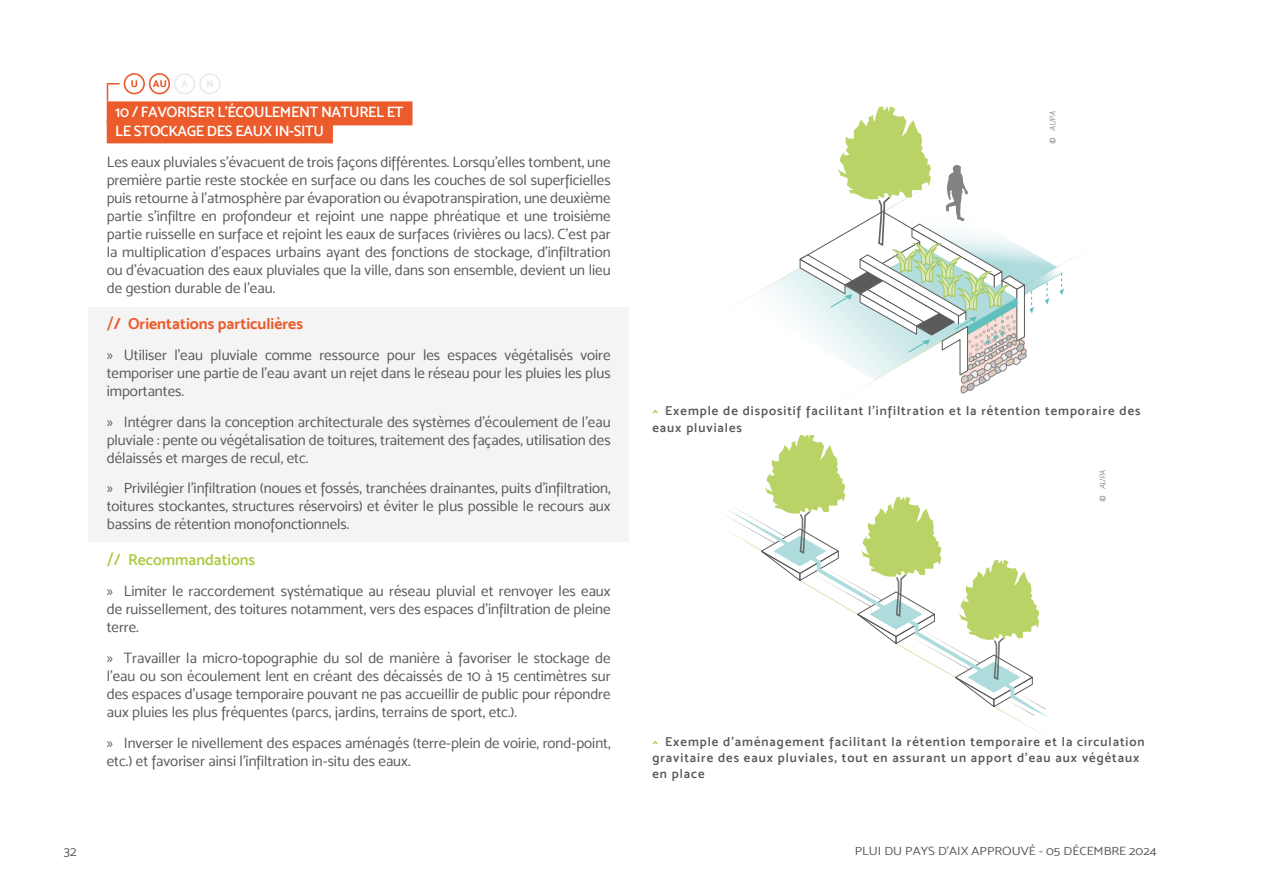
<style>
.page{position:relative;width:1263px;height:893px;background:#fff}
.page>*{position:absolute;margin:0;border:0;box-sizing:border-box;transform-origin:0 0}
.t1{font:15.75px "Mosk Bold 700";color:#eb5b2b}
.t2{font:15.75px "Mosk Semi Bold 600";color:#abca41}
.t3{font:15px/18px "Mosk Normal 400";color:#575756;text-align:justify}
.t4{font:15px/19.5px "Mosk Semi Bold 600";letter-spacing:-.025em;color:#fff}
.t5{font:13.5px "Mosk Normal 400";color:#575756}
.t6{font:12.9px/16.2px "Mosk Semi Bold 600";letter-spacing:.075em;color:#575756}
.t7{font:12px "Mosk Normal 400";color:#575756;scale:1.1 1}
.t8{font:italic 8.25px "Mosk Extra Light 200";color:#6b6b6a}
.s1{font-family:"Interstate"}
.s2{font-family:"Myriad Pro"}
.s3{font-family:"Calibri";font-style:normal}
.s4{color:#abca41}
</style>
<div class="page">
<div style="left:88px;top:307px;width:540px;height:234px;background:#f4f4f4"></div>
<div style="left:107px;top:101px;width:305px;height:24px;background:#eb5b2b"></div>
<div style="left:107px;top:119px;width:226px;height:24px;background:#eb5b2b"></div>
<svg style="left:731px;top:106px;width:353px;height:291px"></svg>
<svg style="left:724px;top:435px;width:324px;height:301px"></svg>
<svg style="left:107px;top:73px;width:113px;height:28px"></svg>
<p class="t4" style="left:115px;top:102px;width:290px">10 / FAVORISER L'ÉCOULEMENT NATUREL ET<br>LE STOCKAGE DES EAUX IN-SITU</p>
<p class="t3" style="left:107px;top:153px;width:505px">Les eaux pluviales s’évacuent de trois façons différentes. Lorsqu'elles tombent, une première partie reste stockée en surface ou dans les couches de sol superficielles puis retourne à l’atmosphère par évaporation ou évapotranspiration, une deuxième partie s’infiltre en profondeur et rejoint une nappe phréatique et une troisième partie ruisselle en surface et rejoint les eaux de surfaces (rivières ou lacs). C'est par la multiplication d'espaces urbains ayant des fonctions de stockage, d'infiltration ou d'évacuation des eaux pluviales que la ville, dans son ensemble, devient un lieu de gestion durable de l'eau.</p>
<p class="t1" style="left:107px;top:314px;width:198px"><span class="s1">/</span>/ Orientations particulières</p>
<p class="t3" style="left:107px;top:346px;width:505px"><span class="s2">»</span> Utiliser l’eau pluviale comme ressource pour les espaces végétalisés voire temporiser une partie de l’eau avant un rejet dans le réseau pour les pluies les plus importantes.</p>
<p class="t3" style="left:107px;top:412px;width:505px"><span class="s2">»</span> Intégrer dans la conception architecturale des systèmes d'écoulement de l'eau pluviale : pente ou végétalisation de toitures, traitement des façades, utilisation des délaissés et marges de recul, etc.</p>
<p class="t3" style="left:107px;top:479px;width:505px"><span class="s2">»</span> Privilégier l'infiltration (noues et fossés, tranchées drainantes, puits d’infiltration, toitures stockantes, structures réservoirs) et éviter le plus possible le recours aux bassins de rétention monofonctionnels.</p>
<p class="t2" style="left:107px;top:551px;width:150px"><span class="s1">/</span>/ Recommandations</p>
<p class="t3" style="left:107px;top:582px;width:505px"><span class="s2">»</span> Limiter le raccordement systématique au réseau pluvial et renvoyer les eaux de ruissellement, des toitures notamment, vers des espaces d’infiltration de pleine terre.</p>
<p class="t3" style="left:107px;top:649px;width:505px"><span class="s2">»</span> Travailler la micro-topographie du sol de manière à favoriser le stockage de l’eau ou son écoulement lent en créant des décaissés de 10 à 15 centimètres sur des espaces d’usage temporaire pouvant ne pas accueillir de public pour répondre aux pluies les plus fréquentes (parcs, jardins, terrains de sport, etc.).</p>
<p class="t3" style="left:107px;top:733px;width:505px"><span class="s2">»</span> Inverser le nivellement des espaces aménagés (terre-plein de voirie, rond-point, etc.) et favoriser ainsi l'infiltration in-situ des eaux.</p>
<p class="t8" style="left:1048px;top:144px;width:35px;rotate:-90deg"><span class="s3">©</span> AUPA</p>
<p class="t6" style="left:652px;top:403px;width:490px"><span class="s4">^</span> Exemple de dispositif facilitant l'infiltration et la rétention temporaire des eaux pluviales</p>
<p class="t8" style="left:1098px;top:502px;width:35px;rotate:-90deg"><span class="s3">©</span> AUPA</p>
<p class="t6" style="left:652px;top:733px;width:494px"><span class="s4">^</span> Exemple d'aménagement facilitant la rétention temporaire et la circulation gravitaire des eaux pluviales, tout en assurant un apport d'eau aux végétaux en place</p>
<p class="t5" style="left:64px;top:843px;width:14px">32</p>
<p class="t7" style="left:855px;top:844px;width:276px">PLUI DU PAYS D'AIX APPROUVÉ - 05 DÉCEMBRE 2024</p>
</div>
